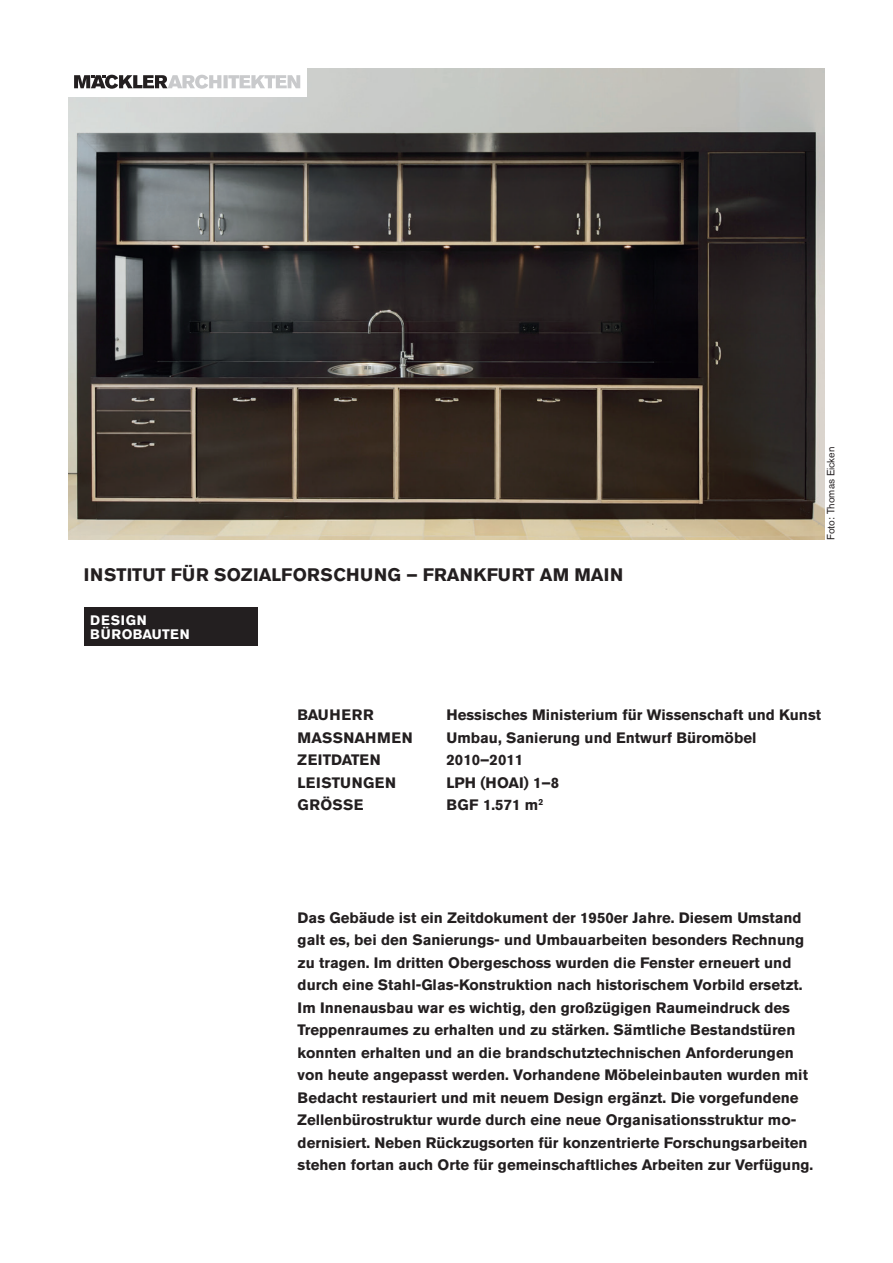
<style>
.page{position:relative;width:893px;height:1263px;background:#fff}
.page>*{position:absolute;margin:0;border:0;box-sizing:border-box;transform-origin:0 0}
.t1{font:700 18px "Akzidenz Grotesk BQ";color:#231f20}
.t2{font:700 15px/22.5px "Akzidenz Grotesk BQ";color:#231f20}
.t3{font:700 15px "Akzidenz Grotesk BQ";letter-spacing:.04em;color:#231f20}
.t4{font:700 15px "Akzidenz Grotesk BQ";letter-spacing:.02em;color:#231f20}
.t5{font:700 13.65px/13.6px "Akzidenz Grotesk BQ";letter-spacing:.05em;color:#fff}
.t6{font:10.5px "Akzidenz Grotesk BQ";color:#231f20}
</style>
<div class="page">
<div style="left:84px;top:608px;width:174px;height:38px;background:#231f20"></div>
<img style="left:68px;top:68px;width:757px;height:472px">
<div style="left:0;top:0;width:306px;height:97px;background:#fff"></div>
<svg style="left:74px;top:75px;width:226px;height:14px"></svg>
<p class="t1" style="left:84px;top:564px;width:541px">INSTITUT FÜR SOZIALFORSCHUNG – FRANKFURT AM MAIN</p>
<p class="t5" style="left:90px;top:613px;width:101px">DESIGN<br>BÜROBAUTEN</p>
<p class="t6" style="left:825px;top:540px;width:95px;rotate:-90deg">Foto: Thomas Eicken</p>
<p class="t3" style="left:298px;top:706px;width:77px">BAUHERR</p>
<p class="t2" style="left:446px;top:704px;width:376px">Hessisches Ministerium für Wissenschaft und Kunst</p>
<p class="t4" style="left:298px;top:729px;width:117px">MASSNAHMEN</p>
<p class="t2" style="left:446px;top:726px;width:311px">Umbau, Sanierung und Entwurf Büromöbel</p>
<p class="t2" style="left:298px;top:749px;width:85px">ZEITDATEN</p>
<p class="t2" style="left:446px;top:749px;width:78px">2010–2011</p>
<p class="t3" style="left:298px;top:774px;width:100px">LEISTUNGEN</p>
<p class="t2" style="left:446px;top:771px;width:114px">LPH (HOAI) 1–8</p>
<p class="t2" style="left:298px;top:794px;width:67px">GRÖSSE</p>
<p class="t2" style="left:446px;top:794px;width:98px">BGF 1.571 m<sup>2</sup></p>
<p class="t2" style="left:298px;top:906px;width:517px">Das Gebäude ist ein Zeitdokument der 1950er Jahre. Diesem Umstand galt es, bei den Sanierungs- und Umbauarbeiten besonders Rechnung zu tragen. Im dritten Obergeschoss wurden die Fenster erneuert und durch eine Stahl-Glas-Konstruktion nach historischem Vorbild ersetzt.<br>Im Innenausbau war es wichtig, den großzügigen Raumeindruck des Treppenraumes zu erhalten und zu stärken. Sämtliche Bestandstüren konnten erhalten und an die brandschutztechnischen Anforderungen von heute angepasst werden. Vorhandene Möbeleinbauten wurden mit Bedacht restauriert und mit neuem Design ergänzt. Die vorgefundene Zellenbürostruktur wurde durch eine neue Organisationsstruktur mo&shy;dernisiert. Neben Rückzugsorten für konzentrierte Forschungsarbeiten stehen fortan auch Orte für gemeinschaftliches Arbeiten zur Verfügung.</p>
</div>
